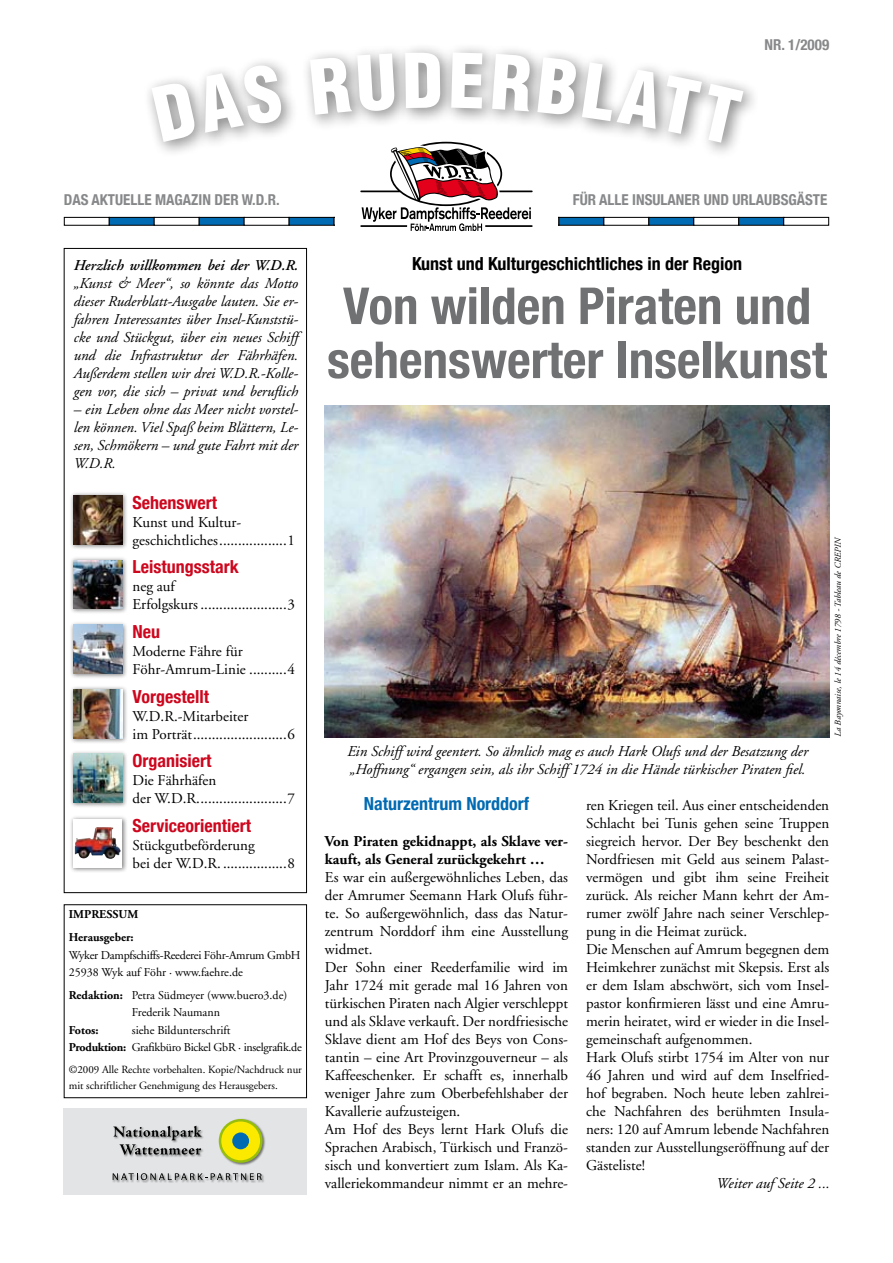
<style>
.page{position:relative;width:893px;height:1263px;background:#fff}
.page>*{position:absolute;margin:0;border:0;box-sizing:border-box;transform-origin:0 0}
.t1{font:700 condensed 51px/54px "Helvetica Neue";color:#707173;text-align:center}
.t2{font:700 condensed 18px "Helvetica Neue";color:#cd071e}
.t3{font:700 condensed 18px "Helvetica Neue";color:#000}
.t4{font:700 condensed 18px "Helvetica Neue";color:#006ab2}
.t5{font:15px/18px "Adobe Garamond";color:#000}
.t6{font:italic 15px/18px "Adobe Garamond";color:#000;text-align:justify}
.t7{font:700 condensed 15px "Helvetica Neue";color:#87888a}
.t8{font:700 15px/18px "Adobe Garamond";color:#000}
.t9{font:italic 600 15px "Adobe Garamond";color:#000}
.t10{font:12px/17.2px "Adobe Garamond";letter-spacing:-.005em;color:#000}
.t11{font:700 12px/23.2px "Adobe Garamond";color:#000}
.t12{font:10.95px/15.6px "Adobe Garamond";color:#000}
.t13{font:italic 9px "Adobe Garamond";color:#000}
.s1{font-weight:700}
</style>
<div class="page">
<div style="left:70px;top:492px;width:58px;height:58px;background:#000;opacity:.5"></div>
<img style="left:73px;top:495px;width:49px;height:49px">
<div style="left:70px;top:815px;width:58px;height:58px;background:#000;opacity:.5"></div>
<div style="left:73px;top:819px;width:49px;height:48px;background:#fff"></div>
<img style="left:75px;top:827px;width:46px;height:32px">
<div style="left:70px;top:750px;width:58px;height:58px;background:#000;opacity:.5"></div>
<img style="left:73px;top:754px;width:49px;height:49px">
<div style="left:70px;top:685px;width:58px;height:59px;background:#000;opacity:.5"></div>
<img style="left:73px;top:689px;width:49px;height:49px">
<div style="left:70px;top:621px;width:58px;height:58px;background:#000;opacity:.5"></div>
<img style="left:73px;top:625px;width:49px;height:49px">
<div style="left:70px;top:556px;width:58px;height:59px;background:#000;opacity:.5"></div>
<img style="left:73px;top:560px;width:49px;height:49px">
<div style="left:141px;top:42px;width:617px;height:117px;background:#000;opacity:.5"></div>
<div style="left:64px;top:217px;width:46px;height:9px;border:1px solid #000"></div>
<div style="left:109px;top:217px;width:45px;height:8px;background:#006ab2"></div>
<div style="left:109px;top:217px;width:46px;height:9px;border:1px solid #000"></div>
<div style="left:154px;top:217px;width:46px;height:9px;border:1px solid #000"></div>
<div style="left:199px;top:217px;width:45px;height:8px;background:#006ab2"></div>
<div style="left:199px;top:217px;width:46px;height:9px;border:1px solid #000"></div>
<div style="left:244px;top:217px;width:46px;height:9px;border:1px solid #000"></div>
<div style="left:289px;top:217px;width:45px;height:8px;background:#006ab2"></div>
<div style="left:289px;top:217px;width:46px;height:9px;border:1px solid #000"></div>
<div style="left:64px;top:248px;width:243px;height:645px;border:1px solid #000"></div>
<div style="left:64px;top:904px;width:243px;height:194px;border:1px solid #000"></div>
<div style="left:739px;top:217px;width:45px;height:8px;background:#006ab2"></div>
<div style="left:738px;top:217px;width:46px;height:9px;border:1px solid #000"></div>
<div style="left:783px;top:217px;width:46px;height:9px;border:1px solid #000"></div>
<div style="left:64px;top:1108px;width:243px;height:87px;background:#e3e4e5"></div>
<div style="left:112px;top:1118px;width:154px;height:65px;background:#000;opacity:.5"></div>
<svg style="left:113px;top:1173px;width:149px;height:7px"></svg>
<svg style="left:113px;top:1126px;width:88px;height:29px"></svg>
<svg style="left:219px;top:1119px;width:44px;height:44px"></svg>
<div style="left:221px;top:1121px;width:39px;height:39px;background:#fce900;border-radius:50%"></div>
<div style="left:232px;top:1132px;width:17px;height:17px;background:#006ab2;border-radius:50%"></div>
<img style="left:325px;top:405px;width:504px;height:332px">
<svg style="left:151px;top:63px;width:133px;height:79px"></svg>
<svg style="left:310px;top:52px;width:433px;height:179px"></svg>
<p class="t7" style="left:765px;top:35px;width:66px">Nr. 1/2009</p>
<p class="t7" style="left:64px;top:191px;width:218px">Das aktuelle Magazin der W.D.R.</p>
<p class="t7" style="left:573px;top:191px;width:256px">Für alle Insulaner und Urlaubsgäste</p>
<p class="t9" style="left:73px;top:257px;width:226px">Herzlich willkommen bei der W.D.R.</p>
<p class="t6" style="left:73px;top:275px;width:227px">„Kunst &amp; Meer“, so könnte das Motto dieser Ruderblatt-Ausgabe lauten. Sie er&shy;fahren Interessantes über Insel-Kunststü&shy;cke und Stückgut, über ein neues Schiff und die Infrastruktur der Fährhäfen.<br>Außerdem stellen wir drei W.D.R.-Kolle&shy;gen vor, die sich – privat und beruflich</p>
<p class="t6" style="left:73px;top:401px;width:227px">– ein Leben ohne das Meer nicht vorstel&shy;len können. Viel Spaß beim Blättern, Le&shy;sen, Schmökern – und gute Fahrt mit der W.D.R.</p>
<p class="t2" style="left:133px;top:491px;width:86px">Sehenswert</p>
<p class="t5" style="left:133px;top:513px;width:164px">Kunst und Kultur&shy;geschichtliches..................1</p>
<p class="t2" style="left:133px;top:556px;width:108px">Leistungsstark</p>
<p class="t5" style="left:133px;top:578px;width:164px">neg auf<br>Erfolgskurs .......................3</p>
<p class="t2" style="left:133px;top:621px;width:29px">Neu</p>
<p class="t5" style="left:133px;top:643px;width:164px">Moderne Fähre für<br>Föhr-Amrum-Linie ..........4</p>
<p class="t2" style="left:133px;top:685px;width:78px">Vorgestellt</p>
<p class="t5" style="left:133px;top:707px;width:164px">W.D.R.-Mitarbeiter<br>im Porträt.........................6</p>
<p class="t2" style="left:133px;top:750px;width:80px">Organisiert</p>
<p class="t5" style="left:133px;top:772px;width:164px">Die Fährhäfen<br>der W.D.R........................7</p>
<p class="t2" style="left:133px;top:814px;width:120px">Serviceorientiert</p>
<p class="t5" style="left:133px;top:836px;width:164px">Stückgutbeförderung<br>bei der W.D.R. .................8</p>
<p class="t11" style="left:69px;top:903px;width:71px">IMPRESSUM<br>Herausgeber:</p>
<p class="t10" style="left:69px;top:946px;width:233px">Wyker Dampfschiffs-Reederei Föhr-Amrum GmbH<br>25938 Wyk auf Föhr · www.faehre.de</p>
<p class="t10" style="left:69px;top:987px;width:220px;text-align:center"><span class="s1">Redaktion:</span> Petra Südmeyer (www.buero3.de)<br>Frederik Naumann</p>
<p class="t11" style="left:69px;top:1018px;width:31px">Fotos:</p>
<p class="t10" style="left:69px;top:1021px;width:235px;text-indent:63px">siehe Bildunterschrift<br><span class="s1">Produktion:</span> Grafikbüro Bickel GbR · inselgrafik.de</p>
<p class="t12" style="left:69px;top:1062px;width:235px">©2009 Alle Rechte vorbehalten. Kopie/Nachdruck nur mit schriftlicher Genehmigung des Herausgebers.</p>
<p class="t3" style="left:412px;top:253px;width:332px">Kunst und Kulturgeschichtliches in der Region</p>
<h1 class="t1" style="left:327px;top:278px;width:501px">Von wilden Piraten und sehenswerter Inselkunst</h1>
<p class="t6" style="left:347px;top:743px;width:462px">Ein Schiff wird geentert. So ähnlich mag es auch Hark Olufs und der Besatzung der „Hoffnung“ ergangen sein, als ihr Schiff 1724 in die Hände türkischer Piraten fiel.</p>
<p class="t13" style="left:833px;top:737px;width:201px;rotate:-90deg">La Bayonnaise, le 14 décembre 1798 - Tableau de CREPIN</p>
<p class="t4" style="left:364px;top:793px;width:167px">Naturzentrum Norddorf</p>
<p class="t8" style="left:325px;top:833px;width:245px">Von Piraten gekidnappt, als Sklave ver&shy;kauft, als General zurückgekehrt …</p>
<p class="t5" style="left:325px;top:869px;width:245px">Es war ein außergewöhnliches Leben, das der Amrumer Seemann Hark Olufs führ&shy;te. So außergewöhnlich, dass das Natur&shy;zentrum Norddorf ihm eine Ausstellung widmet.<br>Der Sohn einer Reederfamilie wird im Jahr 1724 mit gerade mal 16 Jahren von türkischen Piraten nach Algier verschleppt und als Sklave verkauft. Der nordfriesische Sklave dient am Hof des Beys von Cons&shy;tantin – eine Art Provinzgouverneur – als Kaffeeschenker. Er schafft es, innerhalb weniger Jahre zum Oberbefehlshaber der Kavallerie aufzusteigen.<br>Am Hof des Beys lernt Hark Olufs die Sprachen Arabisch, Türkisch und Franzö&shy;sisch und konvertiert zum Islam. Als Ka&shy;valleriekommandeur nimmt er an mehre-</p>
<p class="t5" style="left:586px;top:797px;width:245px">ren Kriegen teil. Aus einer entscheidenden Schlacht bei Tunis gehen seine Truppen siegreich hervor. Der Bey beschenkt den Nordfriesen mit Geld aus seinem Palast&shy;vermögen und gibt ihm seine Freiheit zurück. Als reicher Mann kehrt der Am&shy;rumer zwölf Jahre nach seiner Verschlep&shy;pung in die Heimat zurück.<br>Die Menschen auf Amrum begegnen dem Heimkehrer zunächst mit Skepsis. Erst als er dem Islam abschwört, sich vom Insel&shy;pastor konfirmieren lässt und eine Amru&shy;merin heiratet, wird er wieder in die Insel&shy;gemeinschaft aufgenommen.<br>Hark Olufs stirbt 1754 im Alter von nur 46 Jahren und wird auf dem Inselfried&shy;hof begraben. Noch heute leben zahlrei&shy;che Nachfahren des berühmten Insula&shy;ners: 120 auf Amrum lebende Nachfahren standen zur Ausstellungseröffnung auf der Gästeliste!</p>
<p class="t6" style="left:716px;top:1175px;width:115px">Weiter auf Seite 2 ...</p>
</div>
